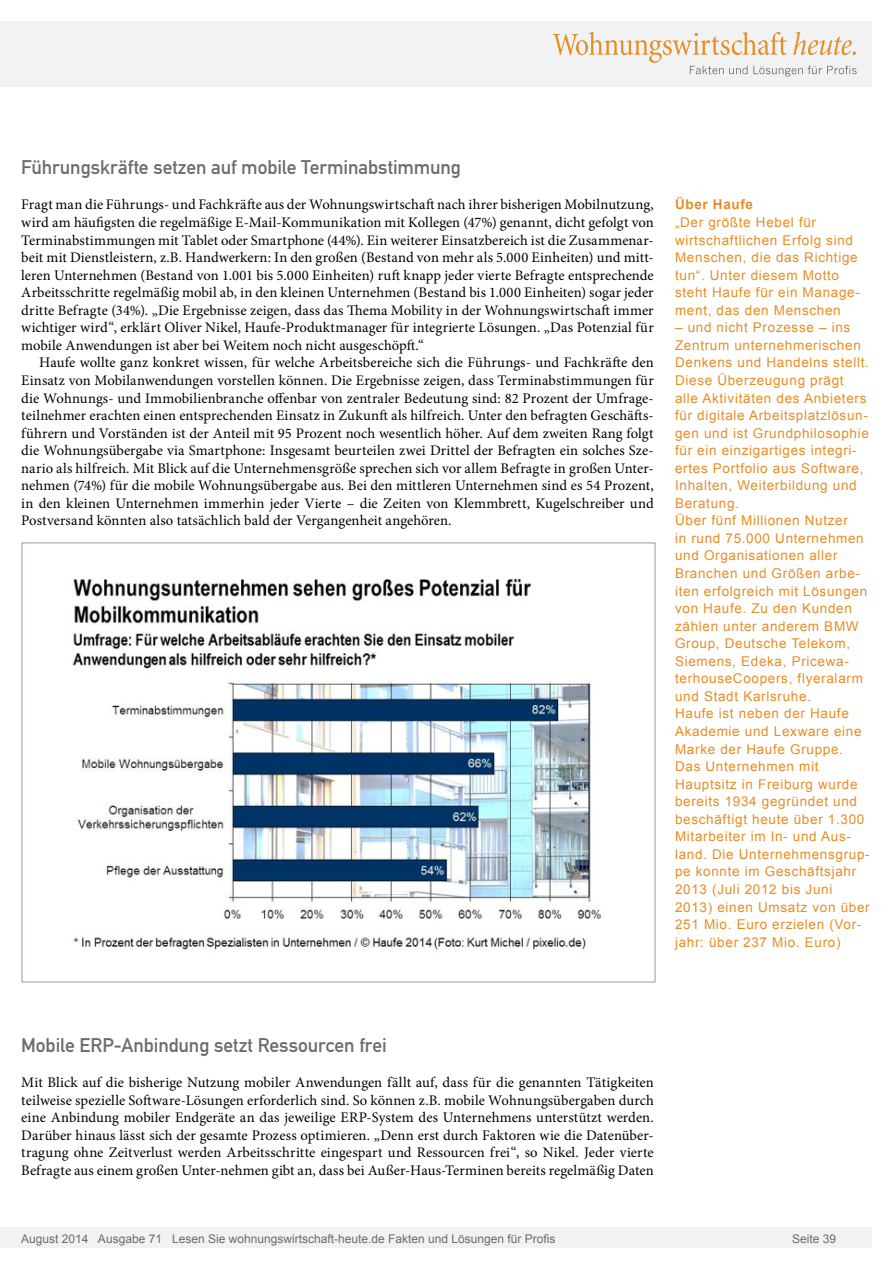
<style>
.page{position:relative;width:893px;height:1263px;background:#fff}
.page>*{position:absolute;margin:0;border:0;box-sizing:border-box;transform-origin:0 0}
.t1{font:19.5px "DIN Mittelschrift";letter-spacing:-.005em;color:#6c6c6c}
.t2{font:14.7px/17.5px "Minion Pro";color:#000;text-align:justify}
.t3{font:13.5px/17.5px "Arial";letter-spacing:.05em;color:#e88c24}
.t4{font:700 13.5px "Arial";letter-spacing:.05em;color:#e88c24}
.t5{font:12px "Arial";color:#6c6c6c}
</style>
<div class="page">
<div style="left:0;top:1227px;width:872px;height:20px;background:#f1f2f3"></div>
<div style="left:0;top:21px;width:872px;height:66px;background:#f1f2f3"></div>
<svg style="left:553px;top:32px;width:304px;height:45px"></svg>
<img style="left:21px;top:543px;width:634px;height:439px">
<h1 class="t1" style="left:21px;top:156px;width:441px">Führungskräfte setzen auf mobile Terminabstimmung</h1>
<p class="t2" style="left:21px;top:196px;width:634px">Fragt man die Führungs- und Fachkräfte aus der Wohnungswirtschaft nach ihrer bisherigen Mobilnutzung, wird am häufigsten die regelmäßige E-Mail-Kommunikation mit Kollegen (47%) genannt, dicht gefolgt von Terminabstimmungen mit Tablet oder Smartphone (44%). Ein weiterer Einsatzbereich ist die Zusammenar&shy;beit mit Dienstleistern, z.B. Handwerkern: In den großen (Bestand von mehr als 5.000 Einheiten) und mitt&shy;leren Unternehmen (Bestand von 1.001 bis 5.000 Einheiten) ruft knapp jeder vierte Befragte entsprechende Arbeitsschritte regelmäßig mobil ab, in den kleinen Unternehmen (Bestand bis 1.000 Einheiten) sogar jeder dritte Befragte (34%). „Die Ergebnisse zeigen, dass das Thema Mobility in der Wohnungswirtschaft immer wichtiger wird“, erklärt Oliver Nikel, Haufe-Produktmanager für integrierte Lösungen. „Das Potenzial für mobile Anwendungen ist aber bei Weitem noch nicht ausgeschöpft.“</p>
<p class="t2" style="left:21px;top:354px;width:634px;text-indent:18px">Haufe wollte ganz konkret wissen, für welche Arbeitsbereiche sich die Führungs- und Fachkräfte den Einsatz von Mobilanwendungen vorstellen können. Die Ergebnisse zeigen, dass Terminabstimmungen für die Wohnungs- und Immobilienbranche offenbar von zentraler Bedeutung sind: 82 Prozent der Umfrage&shy;teilnehmer erachten einen entsprechenden Einsatz in Zukunft als hilfreich. Unter den befragten Geschäfts&shy;führern und Vorständen ist der Anteil mit 95 Prozent noch wesentlich höher. Auf dem zweiten Rang folgt die Wohnungsübergabe via Smartphone: Insgesamt beurteilen zwei Drittel der Befragten ein solches Sze&shy;nario als hilfreich. Mit Blick auf die Unternehmensgröße sprechen sich vor allem Befragte in großen Unter&shy;nehmen (74%) für die mobile Wohnungsübergabe aus. Bei den mittleren Unternehmen sind es 54 Prozent, in den kleinen Unternehmen immerhin jeder Vierte – die Zeiten von Klemmbrett, Kugelschreiber und Postversand könnten also tatsächlich bald der Vergangenheit angehören.</p>
<p class="t4" style="left:675px;top:196px;width:80px">Über Haufe</p>
<p class="t3" style="left:675px;top:214px;width:186px">„Der größte Hebel für wirtschaftlichen Erfolg sind<br>Menschen, die das Richtige tun“. Unter diesem Motto steht Haufe für ein Manage&shy;ment, das den Menschen</p>
<p class="t3" style="left:675px;top:319px;width:196px">– und nicht Prozesse – ins<br>Zentrum unternehmerischen<br>Denkens und Handelns stellt.<br>Diese Überzeugung prägt alle Aktivitäten des Anbieters für digitale Arbeitsplatzlösun&shy;gen und ist Grundphilosophie für ein einzigartiges integri&shy;ertes Portfolio aus Software,<br>Inhalten, Weiterbildung und<br>Beratung.<br>Über fünf Millionen Nutzer<br>in rund 75.000 Unternehmen und Organisationen aller<br>Branchen und Größen arbe&shy;iten erfolgreich mit Lösungen von Haufe. Zu den Kunden zählen unter anderem BMW<br>Group, Deutsche Telekom,<br>Siemens, Edeka, Pricewa&shy;terhouseCoopers, flyeralarm und Stadt Karlsruhe.<br>Haufe ist neben der Haufe<br>Akademie und Lexware eine<br>Marke der Haufe Gruppe.<br>Das Unternehmen mit<br>Hauptsitz in Freiburg wurde bereits 1934 gegründet und beschäftigt heute über 1.300<br>Mitarbeiter im In- und Aus&shy;land. Die Unternehmensgrup&shy;pe konnte im Geschäftsjahr<br>2013 (Juli 2012 bis Juni<br>2013) einen Umsatz von über<br>251 Mio. Euro erzielen (Vor&shy;jahr: über 237 Mio. Euro)</p>
<h1 class="t1" style="left:21px;top:1034px;width:367px">Mobile ERP-Anbindung setzt Ressourcen frei</h1>
<p class="t2" style="left:21px;top:1074px;width:634px">Mit Blick auf die bisherige Nutzung mobiler Anwendungen fällt auf, dass für die genannten Tätigkeiten teilweise spezielle Software-Lösungen erforderlich sind. So können z.B. mobile Wohnungsübergaben durch eine Anbindung mobiler Endgeräte an das jeweilige ERP-System des Unternehmens unterstützt werden.<br>Darüber hinaus lässt sich der gesamte Prozess optimieren. „Denn erst durch Faktoren wie die Datenüber&shy;tragung ohne Zeitverlust werden Arbeitsschritte eingespart und Ressourcen frei“, so Nikel. Jeder vierte Befragte aus einem großen Unter-nehmen gibt an, dass bei Außer-Haus-Terminen bereits regelmäßig Daten</p>
<p class="t5" style="left:21px;top:1230px;width:536px">August 2014 Ausgabe 71 Lesen Sie wohnungswirtschaft-heute.de Fakten und Lösungen für Profis</p>
<p class="t5" style="left:792px;top:1231px;width:46px">Seite 39</p>
</div>
